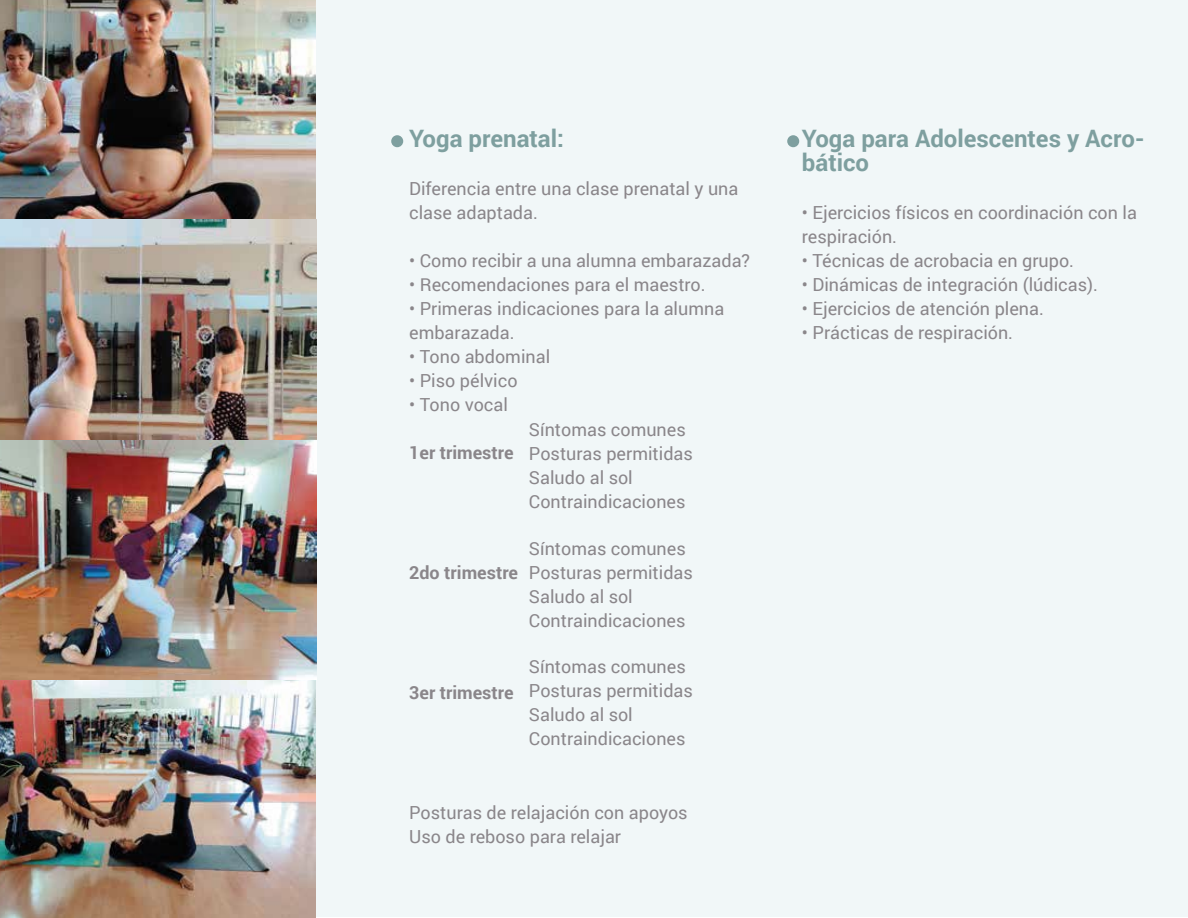
<style>
.page{position:relative;width:1188px;height:918px;background:#fff}
.page>*{position:absolute;margin:0;border:0;box-sizing:border-box;transform-origin:0 0}
.t1{font:700 24px/24px "Roboto";color:#7e9f9f}
.t2{font:18px/24px "Roboto";color:#8a868a}
.t3{font:700 18px "Roboto";color:#8a868a}
</style>
<div class="page">
<div style="left:250px;top:0;width:938px;height:916px;background:#f1f7f8"></div>
<div style="left:391px;top:135px;width:12px;height:12px;background:#7e9f9f;border-radius:50%"></div>
<div style="left:787px;top:135px;width:12px;height:12px;background:#7e9f9f;border-radius:50%"></div>
<img style="left:0;top:0;width:316px;height:440px">
<img style="left:0;top:440px;width:316px;height:478px">
<h1 class="t1" style="left:409px;top:125px;width:156px">Yoga prenatal:</h1>
<p class="t2" style="left:409px;top:175px;width:331px">Diferencia entre una clase prenatal y una clase adaptada.</p>
<p class="t2" style="left:409px;top:247px;width:342px">• Como recibir a una alumna embarazada?</p>
<p class="t2" style="left:409px;top:271px;width:298px">• Recomendaciones para el maestro.</p>
<p class="t2" style="left:409px;top:295px;width:317px">• Primeras indicaciones para la alumna embarazada.</p>
<p class="t2" style="left:409px;top:343px;width:143px">• Tono abdominal</p>
<p class="t2" style="left:409px;top:367px;width:110px">• Piso pélvico</p>
<p class="t2" style="left:409px;top:391px;width:100px">• Tono vocal</p>
<p class="t3" style="left:409px;top:439px;width:106px">1er trimestre</p>
<p class="t2" style="left:529px;top:417px;width:165px">Síntomas comunes<br>Posturas permitidas<br>Saludo al sol<br>Contraindicaciones</p>
<p class="t2" style="left:529px;top:536px;width:165px">Síntomas comunes<br>Posturas permitidas<br>Saludo al sol<br>Contraindicaciones</p>
<p class="t2" style="left:529px;top:654px;width:165px">Síntomas comunes<br>Posturas permitidas<br>Saludo al sol<br>Contraindicaciones</p>
<p class="t3" style="left:409px;top:559px;width:110px">2do trimestre</p>
<p class="t3" style="left:409px;top:679px;width:106px">3er trimestre</p>
<p class="t2" style="left:409px;top:799px;width:280px">Posturas de relajación con apoyos<br>Uso de reboso para relajar</p>
<h1 class="t1" style="left:802px;top:125px;width:344px">Yoga para Adolescentes y Acro&shy;bático</h1>
<p class="t2" style="left:802px;top:199px;width:337px">• Ejercicios físicos en coordinación con la respiración.</p>
<p class="t2" style="left:802px;top:247px;width:274px">• Técnicas de acrobacia en grupo.</p>
<p class="t2" style="left:802px;top:271px;width:298px">• Dinámicas de integración (lúdicas).</p>
<p class="t2" style="left:802px;top:295px;width:243px">• Ejercicios de atención plena.</p>
<p class="t2" style="left:802px;top:319px;width:213px">• Prácticas de respiración.</p>
</div>
